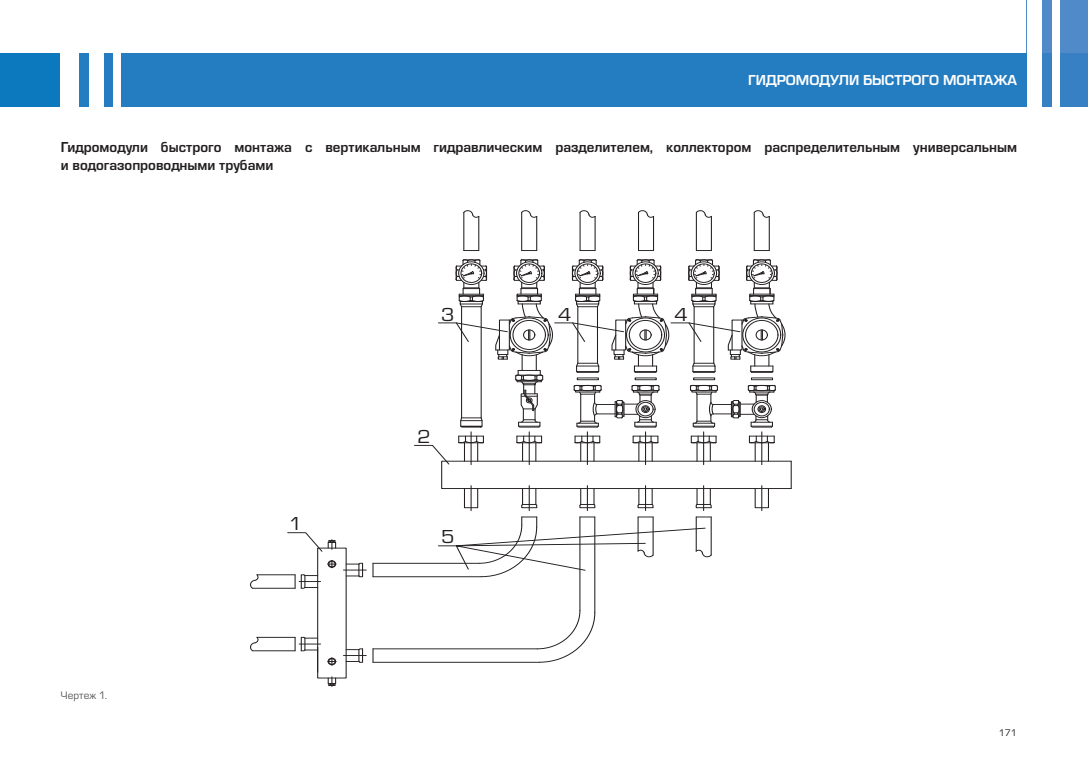
<style>
.page{position:relative;width:1088px;height:780px;background:#fff}
.page>*{position:absolute;margin:0;border:0;box-sizing:border-box;transform-origin:0 0}
.t1{font:19.5px "Eurostile";color:#231f20;scale:1.12 1}
.t2{font:700 15px/18px "Eurostile";color:#231f20}
.t3{font:700 15px "Eurostile";color:#fff}
.t4{font:11.25px "Eurostile";letter-spacing:.005em;color:#57585a}
.t5{font:10px "Eurostile";color:#231f20}
</style>
<div class="page">
<div style="left:0;top:53px;width:60px;height:53px;background:#0c78be"></div>
<div style="left:1027px;top:0;width:61px;height:53px;background:#508ac8"></div>
<div style="left:1027px;top:53px;width:61px;height:53px;background:#3780c3"></div>
<div style="left:80px;top:53px;width:947px;height:53px;background:#247cc1"></div>
<div style="left:89px;top:0;width:15px;height:123px;background:#fff"></div>
<div style="left:1051px;top:0;width:8px;height:119px;background:#fff"></div>
<div style="left:113px;top:0;width:8px;height:123px;background:#fff"></div>
<div style="left:1027px;top:0;width:15px;height:119px;background:#fff"></div>
<hr style="left:471px;top:432px;width:1px;height:32px;background:#231f20">
<hr style="left:529px;top:432px;width:1px;height:32px;background:#231f20">
<svg style="left:458px;top:436px;width:26px;height:25px"></svg>
<svg style="left:464px;top:485px;width:14px;height:25px"></svg>
<svg style="left:516px;top:436px;width:26px;height:25px"></svg>
<svg style="left:791px;top:461px;width:1px;height:27px"></svg>
<svg style="left:521px;top:485px;width:16px;height:25px"></svg>
<div style="left:317px;top:548px;width:29px;height:130px;border:1px solid #231f20"></div>
<svg style="left:343px;top:648px;width:23px;height:14px"></svg>
<svg style="left:343px;top:563px;width:23px;height:14px"></svg>
<svg style="left:328px;top:539px;width:8px;height:10px"></svg>
<svg style="left:328px;top:676px;width:8px;height:10px"></svg>
<svg style="left:328px;top:560px;width:8px;height:7px"></svg>
<svg style="left:328px;top:657px;width:8px;height:8px"></svg>
<hr style="left:587px;top:432px;width:1px;height:32px;background:#231f20">
<svg style="left:575px;top:436px;width:25px;height:25px"></svg>
<svg style="left:579px;top:485px;width:16px;height:25px"></svg>
<hr style="left:645px;top:432px;width:1px;height:32px;background:#231f20">
<svg style="left:633px;top:436px;width:26px;height:25px"></svg>
<svg style="left:638px;top:485px;width:15px;height:25px"></svg>
<hr style="left:703px;top:432px;width:1px;height:32px;background:#231f20">
<svg style="left:691px;top:436px;width:26px;height:25px"></svg>
<svg style="left:696px;top:485px;width:15px;height:25px"></svg>
<hr style="left:761px;top:432px;width:1px;height:32px;background:#231f20">
<svg style="left:749px;top:436px;width:26px;height:25px"></svg>
<svg style="left:761px;top:485px;width:1px;height:25px"></svg>
<div style="left:755px;top:488px;width:13px;height:20px;border:1px solid #231f20"></div>
<hr style="left:373px;top:563px;width:106px;height:1px;background:#231f20">
<hr style="left:373px;top:576px;width:108px;height:1px;background:#231f20">
<svg style="left:373px;top:563px;width:1px;height:13px"></svg>
<hr style="left:373px;top:648px;width:164px;height:1px;background:#231f20">
<hr style="left:580px;top:517px;width:1px;height:93px;background:#231f20">
<hr style="left:373px;top:662px;width:166px;height:1px;background:#231f20">
<hr style="left:594px;top:517px;width:1px;height:95px;background:#231f20">
<svg style="left:537px;top:610px;width:58px;height:52px"></svg>
<svg style="left:373px;top:648px;width:1px;height:14px"></svg>
<svg style="left:295px;top:574px;width:26px;height:14px"></svg>
<svg style="left:250px;top:574px;width:9px;height:14px"></svg>
<hr style="left:257px;top:574px;width:38px;height:1px;background:#231f20">
<hr style="left:253px;top:588px;width:42px;height:1px;background:#231f20">
<svg style="left:295px;top:637px;width:26px;height:35px"></svg>
<svg style="left:250px;top:637px;width:9px;height:14px"></svg>
<hr style="left:257px;top:637px;width:38px;height:1px;background:#231f20">
<hr style="left:253px;top:650px;width:42px;height:1px;background:#231f20">
<hr style="left:711px;top:517px;width:1px;height:38px;background:#231f20">
<svg style="left:580px;top:250px;width:15px;height:1px"></svg>
<svg style="left:580px;top:210px;width:15px;height:8px"></svg>
<hr style="left:595px;top:216px;width:1px;height:34px;background:#231f20">
<hr style="left:580px;top:212px;width:1px;height:38px;background:#231f20">
<svg style="left:638px;top:250px;width:15px;height:1px"></svg>
<svg style="left:638px;top:210px;width:15px;height:8px"></svg>
<hr style="left:653px;top:216px;width:1px;height:34px;background:#231f20">
<hr style="left:638px;top:212px;width:1px;height:38px;background:#231f20">
<svg style="left:696px;top:250px;width:15px;height:1px"></svg>
<svg style="left:696px;top:210px;width:15px;height:8px"></svg>
<hr style="left:711px;top:216px;width:1px;height:34px;background:#231f20">
<hr style="left:696px;top:212px;width:1px;height:38px;background:#231f20">
<svg style="left:754px;top:250px;width:15px;height:1px"></svg>
<svg style="left:754px;top:210px;width:15px;height:8px"></svg>
<hr style="left:769px;top:216px;width:1px;height:34px;background:#231f20">
<hr style="left:754px;top:212px;width:1px;height:38px;background:#231f20">
<svg style="left:464px;top:250px;width:15px;height:1px"></svg>
<svg style="left:463px;top:210px;width:15px;height:8px"></svg>
<hr style="left:478px;top:216px;width:1px;height:34px;background:#231f20">
<hr style="left:464px;top:212px;width:1px;height:38px;background:#231f20">
<svg style="left:522px;top:250px;width:15px;height:1px"></svg>
<svg style="left:521px;top:210px;width:15px;height:8px"></svg>
<hr style="left:536px;top:216px;width:1px;height:34px;background:#231f20">
<hr style="left:521px;top:212px;width:1px;height:38px;background:#231f20">
<svg style="left:287px;top:532px;width:35px;height:19px"></svg>
<svg style="left:414px;top:445px;width:35px;height:19px"></svg>
<svg style="left:438px;top:259px;width:348px;height:168px"></svg>
<svg style="left:438px;top:516px;width:273px;height:61px"></svg>
<p class="t3" style="left:748px;top:71px;width:270px">ГИДРОМОДУЛИ БЫСТРОГО МОНТАЖА</p>
<p class="t2" style="left:61px;top:138px;width:958px">Гидромодули быстрого монтажа с вертикальным гидравлическим разделителем, коллектором распределительным универсальным и водогазопроводными трубами</p>
<p class="t4" style="left:61px;top:689px;width:48px">Чертеж 1.</p>
<p class="t1" style="left:289px;top:513px;width:13px">1</p>
<p class="t1" style="left:441px;top:303px;width:13px">3</p>
<p class="t1" style="left:558px;top:303px;width:13px">4</p>
<p class="t1" style="left:674px;top:303px;width:13px">4</p>
<p class="t1" style="left:417px;top:426px;width:13px">2</p>
<p class="t1" style="left:441px;top:526px;width:13px">5</p>
<p class="t5" style="left:999px;top:726px;width:20px">171</p>
</div>
